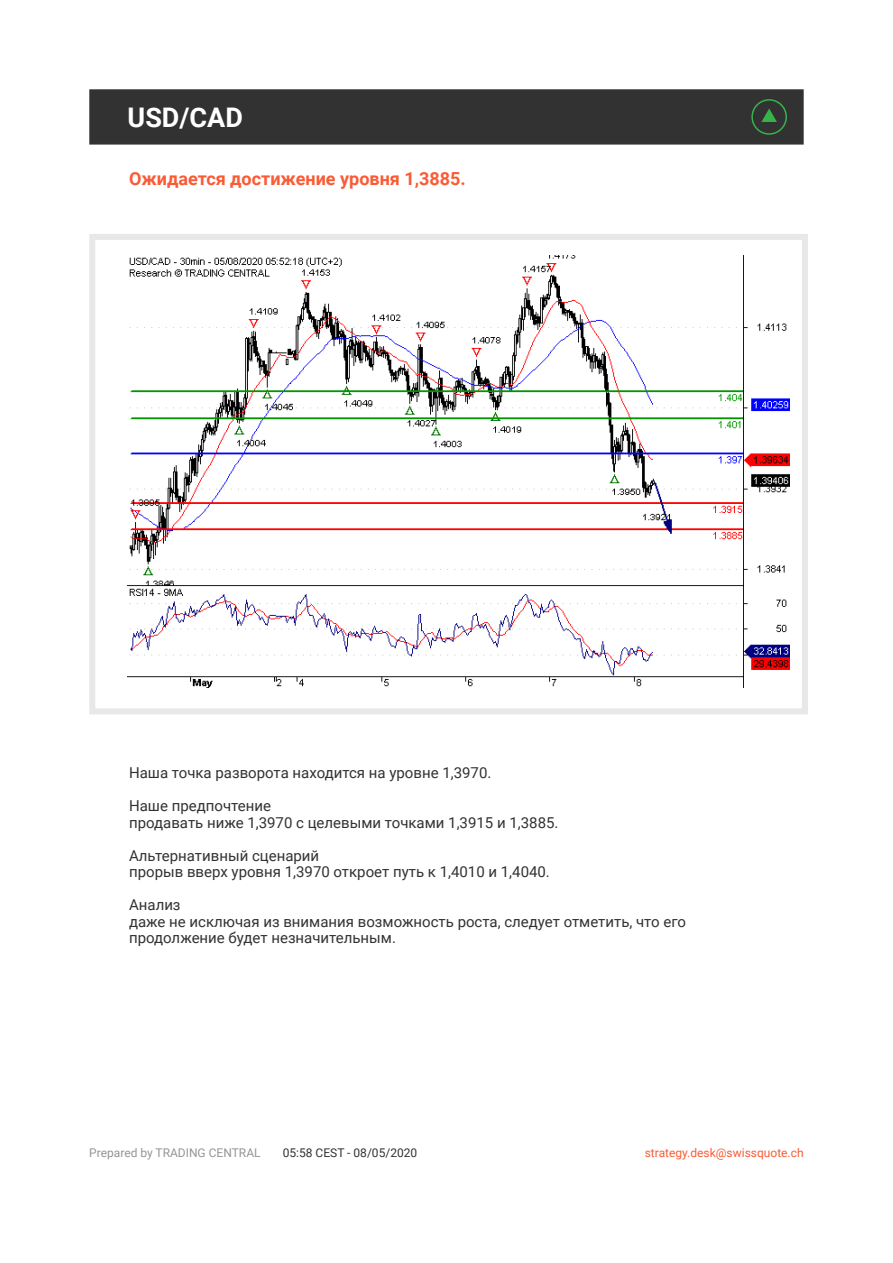
<style>
.page{position:relative;width:893px;height:1263px;background:#fff}
.page>*{position:absolute;margin:0;border:0;box-sizing:border-box;transform-origin:0 0}
.t1{font:700 27px "Roboto";color:#fff}
.t2{font:700 18px "Roboto";color:#fa5b35}
.t3{font:15px/16.5px "Roboto";color:#323232}
.t4{font:12px "Roboto";color:#fa5b35}
.t5{font:12px "Roboto";color:#939598}
.t6{font:12px "Roboto";color:#323232}
</style>
<div class="page">
<div style="left:89px;top:234px;width:719px;height:480px;border:6px solid #e9e8e7"></div>
<div style="left:89px;top:89px;width:715px;height:56px;background:#323232;border:2px solid #323232"></div>
<img style="left:128px;top:255px;width:661px;height:432px">
<svg style="left:751px;top:99px;width:36px;height:36px"></svg>
<h1 class="t1" style="left:128px;top:98px;width:117px">USD/CAD</h1>
<p class="t2" style="left:129px;top:166px;width:338px">Ожидается достижение уровня 1,3885.</p>
<p class="t3" style="left:129px;top:764px;width:364px">Наша точка разворота находится на уровне 1,3970.</p>
<p class="t3" style="left:129px;top:797px;width:431px">Наше предпочтение<br>продавать ниже 1,3970 с целевыми точками 1,3915 и 1,3885.</p>
<p class="t3" style="left:129px;top:846px;width:422px">Альтернативный сценарий<br>прорыв вверх уровня 1,3970 откроет путь к 1,4010 и 1,4040.</p>
<p class="t3" style="left:129px;top:896px;width:559px">Анализ<br>даже не исключая из внимания возможность роста, следует отметить, что его продолжение будет незначительным.</p>
<p class="t5" style="left:89px;top:1144px;width:173px">Prepared by TRADING CENTRAL</p>
<p class="t6" style="left:283px;top:1144px;width:136px">05:58 CEST - 08/05/2020</p>
<p class="t4" style="left:645px;top:1144px;width:160px">strategy.desk@swissquote.ch</p>
</div>
